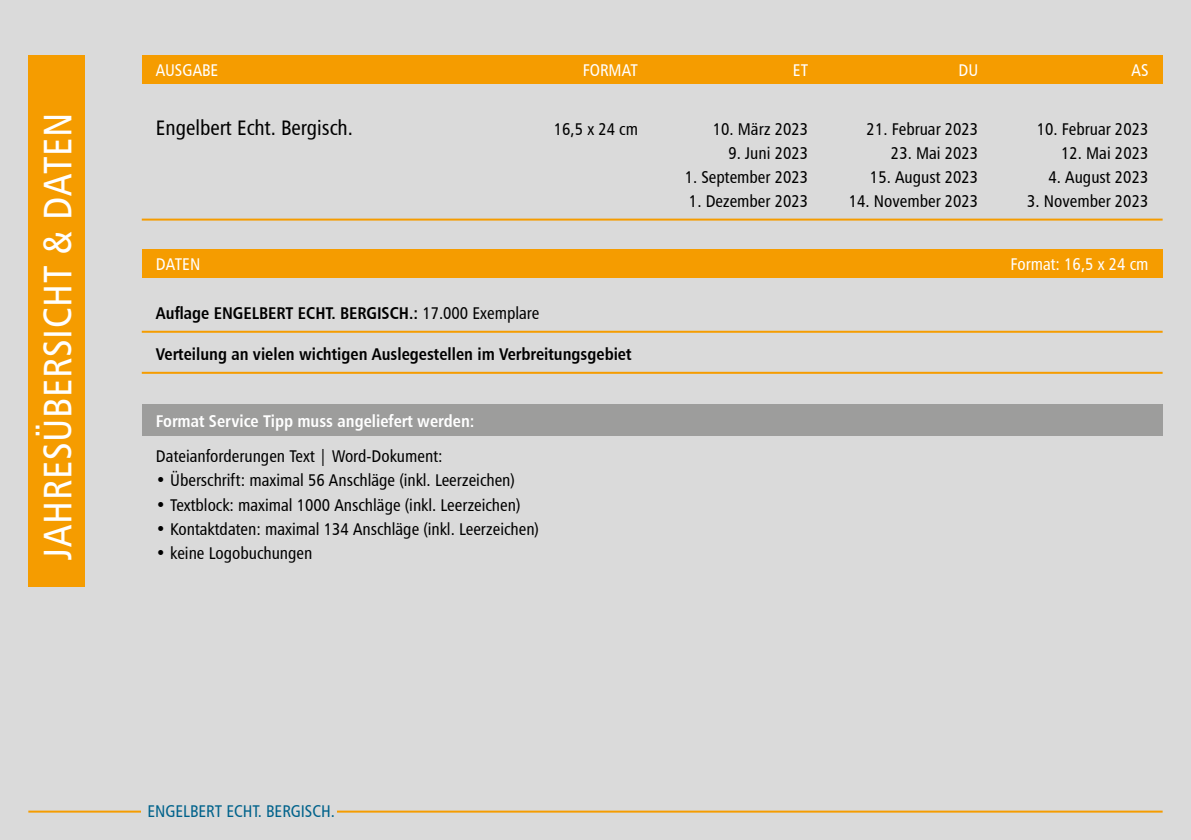
<style>
.page{position:relative;width:1191px;height:840px;background:#fff}
.page>*{position:absolute;margin:0;border:0;box-sizing:border-box;transform-origin:0 0}
.t1{font:40px "Humanist 777 BT Roman Condensed B";letter-spacing:.02em;color:#fff}
.t2{font:21px "Humanist 777 BT Roman Condensed B";color:#000}
.t3{font:17px "Humanist 777 BT Roman Condensed B";color:#000}
.t4{font:17px "Humanist 777 BT Bold Condensed B";color:#000}
.t5{font:17px "Humanist 777 BT Roman Condensed B";color:#fff}
.t6{font:17px "Humanist 777 BT Bold Condensed B";color:#fff}
.t7{font:17px "Humanist 777 BT Roman Condensed B";color:#00628b}
.s1{font-family:"Humanist 777 BT Roman Condensed B"}
</style>
<div class="page">
<div style="left:0;top:0;width:1191px;height:839px;background:#dadada"></div>
<hr style="left:28px;top:810px;width:1134px;height:2px;background:#f59c00">
<div style="left:142px;top:808px;width:195px;height:12px;background:#dadada"></div>
<hr style="left:142px;top:218px;width:1020px;height:2px;background:#f59c00">
<div style="left:142px;top:56px;width:1020px;height:28px;background:#f59c00"></div>
<div style="left:28px;top:56px;width:57px;height:530px;background:#f59c00"></div>
<div style="left:142px;top:249px;width:1020px;height:29px;background:#f59c00"></div>
<hr style="left:142px;top:330px;width:1020px;height:2px;background:#f59c00">
<hr style="left:142px;top:371px;width:1020px;height:2px;background:#f59c00">
<div style="left:142px;top:404px;width:1020px;height:31px;background:#9d9d9c"></div>
<h1 class="t1" style="left:33px;top:559px;width:448px;rotate:-90deg">JAHRESÜBERSICHT &amp; DATEN</h1>
<p class="t5" style="left:156px;top:60px;width:64px">AUSGABE</p>
<p class="t5" style="left:583px;top:60px;width:57px">FORMAT</p>
<p class="t5" style="left:793px;top:60px;width:17px">ET</p>
<p class="t5" style="left:958px;top:60px;width:21px">DU</p>
<p class="t5" style="left:1131px;top:60px;width:18px">AS</p>
<p class="t2" style="left:156px;top:115px;width:198px">Engelbert Echt. Bergisch.</p>
<p class="t3" style="left:554px;top:119px;width:86px">16,5 x 24 cm</p>
<p class="t3" style="left:713px;top:119px;width:97px">10. März 2023</p>
<p class="t3" style="left:866px;top:119px;width:113px">21. Februar 2023</p>
<p class="t3" style="left:1036px;top:119px;width:113px">10. Februar 2023</p>
<p class="t3" style="left:728px;top:143px;width:81px">9. Juni 2023</p>
<p class="t3" style="left:891px;top:143px;width:89px">23. Mai 2023</p>
<p class="t3" style="left:1061px;top:143px;width:89px">12. Mai 2023</p>
<p class="t3" style="left:684px;top:167px;width:125px">1. September 2023</p>
<p class="t3" style="left:870px;top:167px;width:110px">15. August 2023</p>
<p class="t3" style="left:1048px;top:167px;width:101px">4. August 2023</p>
<p class="t3" style="left:689px;top:191px;width:121px">1. Dezember 2023</p>
<p class="t3" style="left:848px;top:191px;width:131px">14. November 2023</p>
<p class="t3" style="left:1027px;top:191px;width:123px">3. November 2023</p>
<p class="t5" style="left:156px;top:254px;width:46px">DATEN</p>
<p class="t5" style="left:1010px;top:254px;width:139px">Format: 16,5 x 24 cm</p>
<p class="t4" style="left:156px;top:302px;width:385px">Auflage ENGELBERT ECHT. BERGISCH.: <span class="s1">17.000 Exemplare</span></p>
<p class="t4" style="left:156px;top:343px;width:477px">Verteilung an vielen wichtigen Auslegestellen im Verbreitungsgebiet</p>
<p class="t6" style="left:156px;top:410px;width:320px">Format Service Tipp muss angeliefert werden:</p>
<p class="t3" style="left:156px;top:445px;width:288px">Dateianforderungen Text | Word-Dokument:</p>
<p class="t3" style="left:156px;top:469px;width:360px">• Überschrift: maximal 56 Anschläge (inkl. Leerzeichen)</p>
<p class="t3" style="left:156px;top:493px;width:366px">• Textblock: maximal 1000 Anschläge (inkl. Leerzeichen)</p>
<p class="t3" style="left:156px;top:517px;width:384px">• Kontaktdaten: maximal 134 Anschläge (inkl. Leerzeichen)</p>
<p class="t3" style="left:156px;top:541px;width:158px">• keine Logobuchungen</p>
<p class="t7" style="left:147px;top:800px;width:189px">ENGELBERT ECHT. BERGISCH.</p>
</div>
